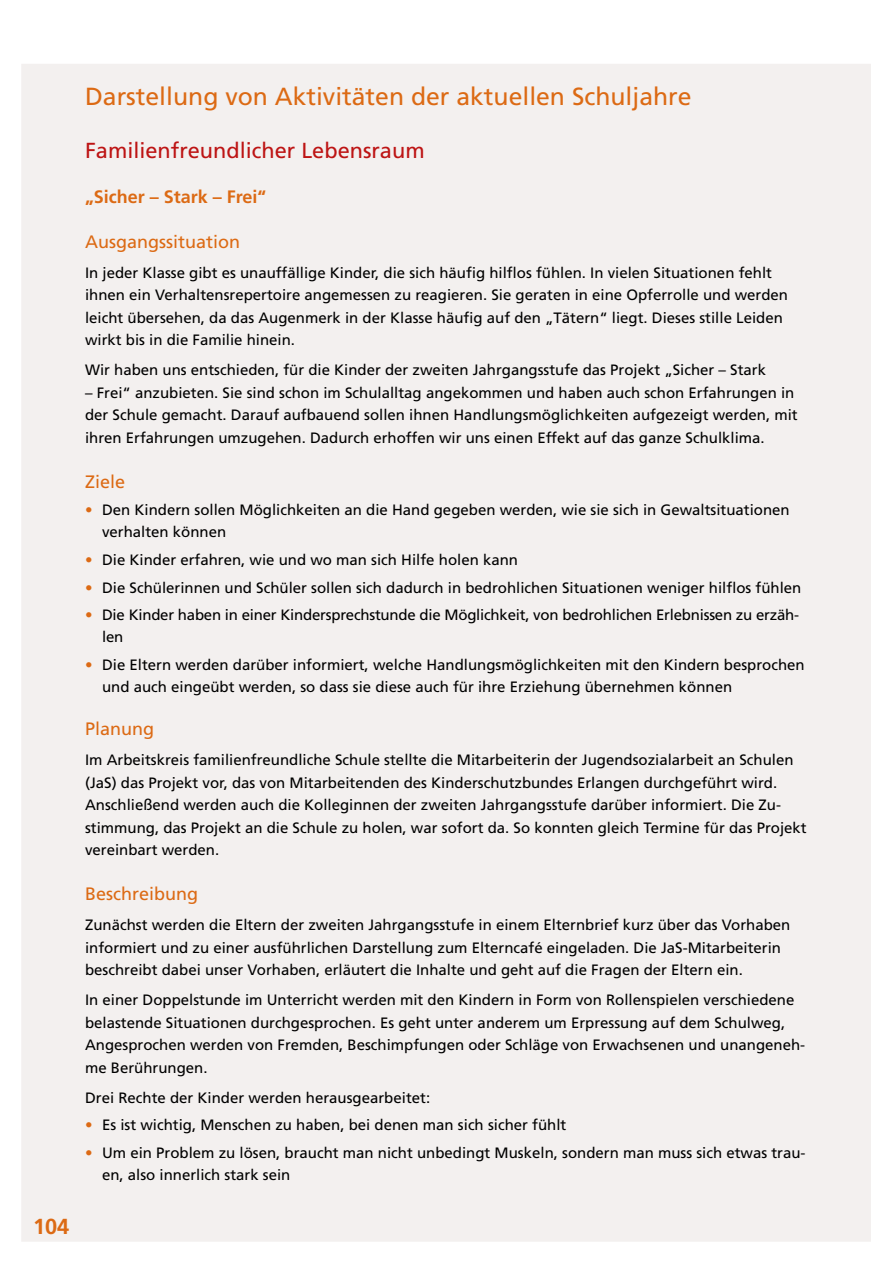
<style>
.page{position:relative;width:893px;height:1263px;background:#fff}
.page>*{position:absolute;margin:0;border:0;box-sizing:border-box;transform-origin:0 0}
.t1{font:24.75px "Frutiger";color:#dc6a14}
.t2{font:21.75px "Frutiger";color:#bd1414}
.t3{font:700 21.75px "Frutiger";color:#dc6a14}
.t4{font:18px "Frutiger";color:#dc6a14}
.t5{font:700 18px "Frutiger";color:#dc6a14}
.t6{font:15px/22.5px "Frutiger";color:#000}
.s1{font-weight:700;color:#dc6a14}
</style>
<div class="page">
<div style="left:21px;top:64px;width:850px;height:1178px;background:#f3f0ef"></div>
<h2 class="t3" style="left:33px;top:1213px;width:38px">104</h2>
<h1 class="t1" style="left:85px;top:82px;width:608px">Darstellung von Aktivitäten der aktuellen Schuljahre</h1>
<h2 class="t2" style="left:85px;top:137px;width:341px">Familienfreundlicher Lebensraum</h2>
<p class="t5" style="left:85px;top:186px;width:183px">„Sicher – Stark – Frei“</p>
<p class="t4" style="left:85px;top:231px;width:157px">Ausgangssituation</p>
<p class="t6" style="left:85px;top:261px;width:705px">In jeder Klasse gibt es unauffällige Kinder, die sich häufig hilflos fühlen. In vielen Situationen fehlt ihnen ein Verhaltensrepertoire angemessen zu reagieren. Sie geraten in eine Opferrolle und werden leicht übersehen, da das Augenmerk in der Klasse häufig auf den „Tätern“ liegt. Dieses stille Leiden wirkt bis in die Familie hinein.</p>
<p class="t6" style="left:85px;top:358px;width:683px">Wir haben uns entschieden, für die Kinder der zweiten Jahrgangsstufe das Projekt „Sicher – Stark</p>
<p class="t6" style="left:85px;top:381px;width:714px">– Frei“ anzubieten. Sie sind schon im Schulalltag angekommen und haben auch schon Erfahrungen in der Schule gemacht. Darauf aufbauend sollen ihnen Handlungsmöglichkeiten aufgezeigt werden, mit ihren Erfahrungen umzugehen. Dadurch erhoffen wir uns einen Effekt auf das ganze Schulklima.</p>
<p class="t4" style="left:85px;top:471px;width:42px">Ziele</p>
<p class="t6" style="left:102px;top:499px;width:689px;line-height:21.8px;text-indent:-17px"><span class="s1">•</span> Den Kindern sollen Möglichkeiten an die Hand gegeben werden, wie sie sich in Gewaltsituationen verhalten können</p>
<p class="t6" style="left:85px;top:548px;width:434px"><span class="s1">•</span> Die Kinder erfahren, wie und wo man sich Hilfe holen kann</p>
<p class="t6" style="left:85px;top:576px;width:718px"><span class="s1">•</span> Die Schülerinnen und Schüler sollen sich dadurch in bedrohlichen Situationen weniger hilflos fühlen</p>
<p class="t6" style="left:102px;top:604px;width:699px;line-height:21.8px;text-indent:-17px"><span class="s1">•</span> Die Kinder haben in einer Kindersprechstunde die Möglichkeit, von bedrohlichen Erlebnissen zu erzäh&shy;len</p>
<p class="t6" style="left:102px;top:654px;width:704px;line-height:21.8px;text-indent:-17px"><span class="s1">•</span> Die Eltern werden darüber informiert, welche Handlungsmöglichkeiten mit den Kindern besprochen und auch eingeübt werden, so dass sie diese auch für ihre Erziehung übernehmen können</p>
<p class="t4" style="left:85px;top:718px;width:71px">Planung</p>
<p class="t6" style="left:85px;top:748px;width:723px">Im Arbeitskreis familienfreundliche Schule stellte die Mitarbeiterin der Jugendsozialarbeit an Schulen (JaS) das Projekt vor, das von Mitarbeitenden des Kinderschutzbundes Erlangen durchgeführt wird.<br>Anschließend werden auch die Kolleginnen der zweiten Jahrgangsstufe darüber informiert. Die Zu&shy;stimmung, das Projekt an die Schule zu holen, war sofort da. So konnten gleich Termine für das Projekt vereinbart werden.</p>
<p class="t4" style="left:85px;top:883px;width:115px">Beschreibung</p>
<p class="t6" style="left:85px;top:913px;width:707px">Zunächst werden die Eltern der zweiten Jahrgangsstufe in einem Elternbrief kurz über das Vorhaben informiert und zu einer ausführlichen Darstellung zum Elterncafé eingeladen. Die JaS-Mitarbeiterin beschreibt dabei unser Vorhaben, erläutert die Inhalte und geht auf die Fragen der Eltern ein.</p>
<p class="t6" style="left:85px;top:988px;width:722px">In einer Doppelstunde im Unterricht werden mit den Kindern in Form von Rollenspielen verschiedene belastende Situationen durchgesprochen. Es geht unter anderem um Erpressung auf dem Schulweg, Angesprochen werden von Fremden, Beschimpfungen oder Schläge von Erwachsenen und unangeneh&shy;me Berührungen.</p>
<p class="t6" style="left:85px;top:1086px;width:347px">Drei Rechte der Kinder werden herausgearbeitet:</p>
<p class="t6" style="left:85px;top:1114px;width:483px"><span class="s1">•</span> Es ist wichtig, Menschen zu haben, bei denen man sich sicher fühlt</p>
<p class="t6" style="left:102px;top:1142px;width:705px;line-height:21.8px;text-indent:-17px"><span class="s1">•</span> Um ein Problem zu lösen, braucht man nicht unbedingt Muskeln, sondern man muss sich etwas trau&shy;en, also innerlich stark sein</p>
</div>
